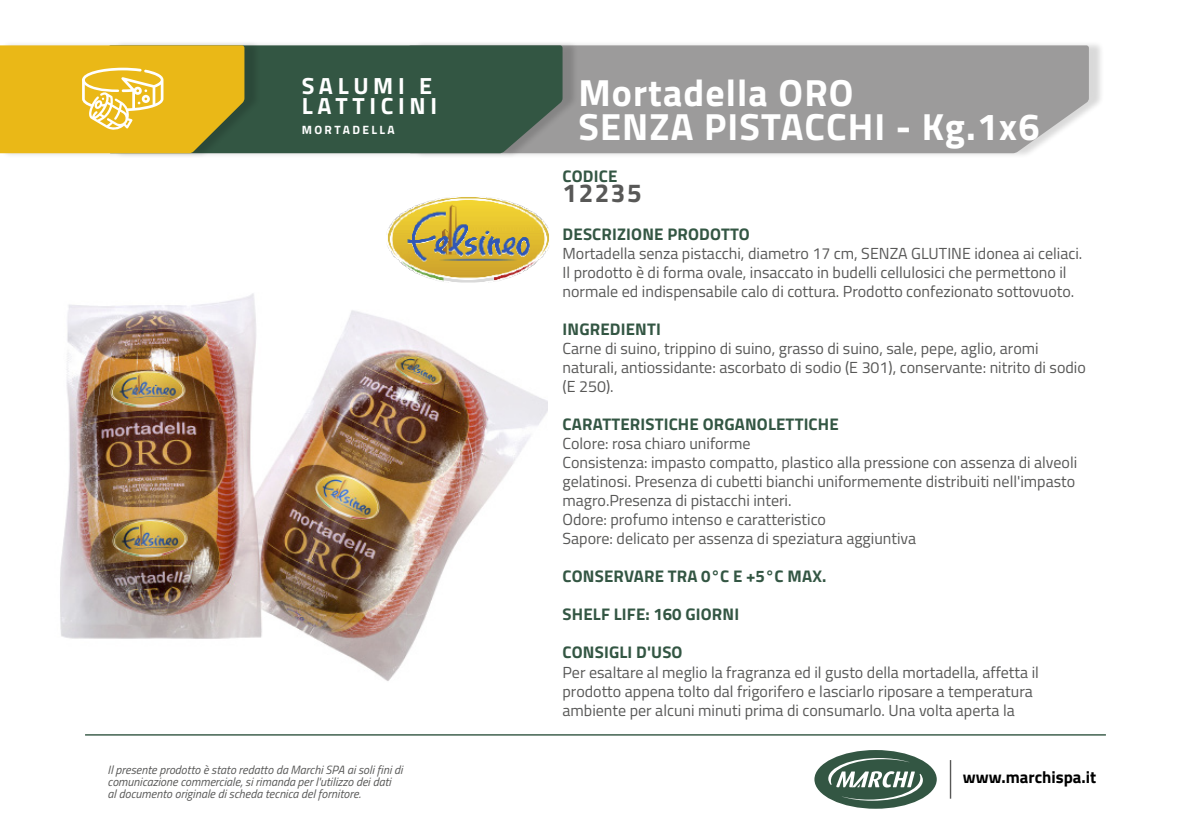
<style>
.page{position:relative;width:1191px;height:840px;background:#fff}
.page>*{position:absolute;margin:0;border:0;box-sizing:border-box;transform-origin:0 0}
.t1{font:700 37.8px "Titillium Web";letter-spacing:.03em;color:#fff}
.t2{font:700 26px "Titillium Web";letter-spacing:.06em;color:#585857}
.t3{font:700 23.4px/19.8px "Titillium Web";letter-spacing:.2em;color:#fff}
.t4{font:700 16.8px "Titillium Web";letter-spacing:.01em;color:#335643}
.t5{font:700 16.8px "Titillium Web";color:#000}
.t6{font:16px/19px "Titillium Web";color:#585857}
.t7{font:italic 12px/12px "Titillium Web";color:#585857}
.t8{font:700 12px "Titillium Web";letter-spacing:.2em;color:#fff}
</style>
<div class="page">
<hr style="left:949px;top:759px;width:2px;height:39px;background:#585857">
<div style="left:814px;top:749px;width:122px;height:59px;background:#335643;border-radius:50%"></div>
<svg style="left:828px;top:757px;width:95px;height:43px"></svg>
<hr style="left:85px;top:733px;width:1021px;height:2px;background:#335643">
<div style="left:413px;top:40px;width:691px;height:119px;background:#000;opacity:.15"></div>
<div style="left:578px;top:45px;width:511px;height:108px;background:#9c9b9b"></div>
<div style="left:113px;top:40px;width:465px;height:119px;background:#000;opacity:.15"></div>
<div style="left:260px;top:45px;width:302px;height:108px;background:#335643"></div>
<div style="left:0;top:40px;width:260px;height:119px;background:#000;opacity:.15"></div>
<svg style="left:0;top:45px;width:244px;height:108px;background:#e1b627"></svg>
<img style="left:60px;top:282px;width:487px;height:399px">
<img style="left:387px;top:197px;width:162px;height:85px">
<p class="t3" style="left:302px;top:75px;width:137px">SALUMI E<br>LATTICINI</p>
<p class="t1" style="left:578px;top:64px;width:276px">Mortadella ORO</p>
<p class="t1" style="left:578px;top:98px;width:462px">SENZA PISTACCHI - Kg.1x6</p>
<p class="t4" style="left:562px;top:163px;width:56px">CODICE</p>
<p class="t2" style="left:562px;top:173px;width:81px">12235</p>
<p class="t4" style="left:562px;top:221px;width:189px">DESCRIZIONE PRODOTTO</p>
<p class="t6" style="left:562px;top:243px;width:521px">Mortadella senza pistacchi, diametro 17 cm, SENZA GLUTINE idonea ai celiaci.<br>Il prodotto è di forma ovale, insaccato in budelli cellulosici che permettono il normale ed indispensabile calo di cottura. Prodotto confezionato sottovuoto.</p>
<p class="t4" style="left:562px;top:316px;width:100px">INGREDIENTI</p>
<p class="t6" style="left:562px;top:338px;width:525px">Carne di suino, trippino di suino, grasso di suino, sale, pepe, aglio, aromi naturali, antiossidante: ascorbato di sodio (E 301), conservante: nitrito di sodio (E 250).</p>
<p class="t4" style="left:562px;top:411px;width:278px">CARATTERISTICHE ORGANOLETTICHE</p>
<p class="t6" style="left:562px;top:433px;width:189px">Colore: rosa chiaro uniforme</p>
<p class="t6" style="left:562px;top:452px;width:516px">Consistenza: impasto compatto, plastico alla pressione con assenza di alveoli gelatinosi. Presenza di cubetti bianchi uniformemente distribuiti nell'impasto magro.Presenza di pistacchi interi.</p>
<p class="t6" style="left:562px;top:509px;width:265px">Odore: profumo intenso e caratteristico</p>
<p class="t6" style="left:562px;top:528px;width:355px">Sapore: delicato per assenza di speziatura aggiuntiva</p>
<p class="t4" style="left:562px;top:563px;width:265px">CONSERVARE TRA 0°C E +5°C MAX.</p>
<p class="t4" style="left:562px;top:601px;width:178px">SHELF LIFE: 160 GIORNI</p>
<p class="t4" style="left:562px;top:639px;width:121px">CONSIGLI D'USO</p>
<p class="t6" style="left:562px;top:661px;width:478px">Per esaltare al meglio la fragranza ed il gusto della mortadella, affetta il prodotto appena tolto dal frigorifero e lasciarlo riposare a temperatura ambiente per alcuni minuti prima di consumarlo. Una volta aperta la</p>
<p class="t8" style="left:302px;top:121px;width:95px">MORTADELLA</p>
<p class="t7" style="left:108px;top:762px;width:296px">Il presente prodotto è stato redatto da Marchi SPA ai soli fini di comunicazione commerciale, si rimanda per l'utilizzo dei dati<br>al documento originale di scheda tecnica del fornitore.</p>
<p class="t5" style="left:963px;top:764px;width:135px">www.marchispa.it</p>
</div>
